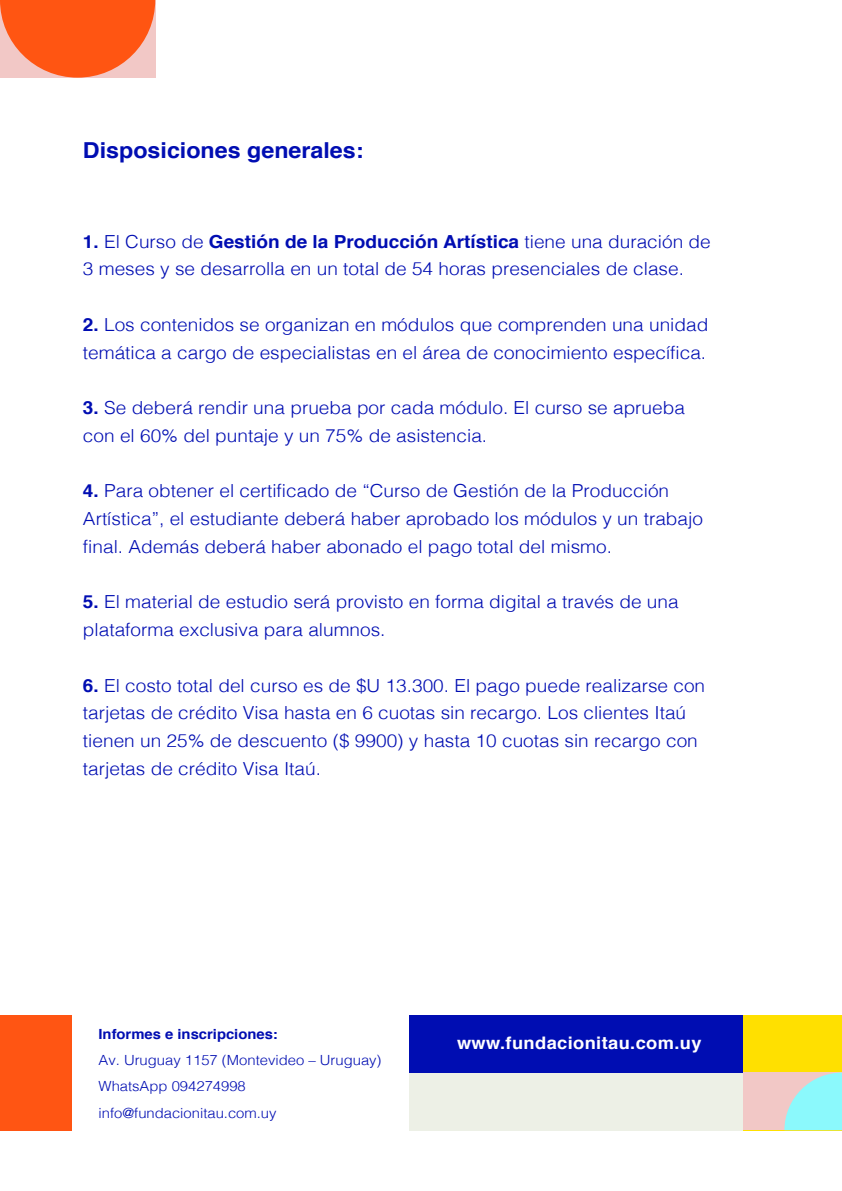
<style>
.page{position:relative;width:842px;height:1191px;background:#fff}
.page>*{position:absolute;margin:0;border:0;box-sizing:border-box;transform-origin:0 0}
.t1{font:700 22px "Helvetica";color:#000db2;scale:1.06 1}
.t2{font:300 18px/27.7px "Helvetica";color:#000db2;scale:1.06 1}
.t3{font:700 17.3px "Helvetica";letter-spacing:.02em;color:#fff;scale:1.06 1}
.t4{font:300 14px "Helvetica";color:#000db2;scale:1.06 1}
.t5{font:700 14px "Helvetica";color:#000db2;scale:1.06 1}
.s1{font-weight:700}
</style>
<div class="page">
<div style="left:409px;top:1015px;width:433px;height:115px;background:#edf0e6"></div>
<div style="left:409px;top:1015px;width:334px;height:57px;background:#000db2"></div>
<svg style="left:0;top:0;width:155px;height:78px;background:#fc6e39"></svg>
<div style="left:0;top:1015px;width:72px;height:115px;background:#ff5513"></div>
<div style="left:743px;top:1015px;width:99px;height:115px;background:#ffe000"></div>
<div style="left:743px;top:1072px;width:99px;height:58px;background:#f2c8c6"></div>
<svg style="left:784px;top:1072px;width:58px;height:58px"></svg>
<p class="t1" style="left:83px;top:132px;width:266px">Disposiciones generales:</p>
<p class="t2" style="left:83px;top:226px;width:594px"><span class="s1">1.</span> El Curso de <span class="s1">Gestión de la Producción Artística</span> tiene una duración de<br>3 meses y se desarrolla en un total de 54 horas presenciales de clase.</p>
<p class="t2" style="left:83px;top:309px;width:591px"><span class="s1">2.</span> Los contenidos se organizan en módulos que comprenden una unidad temática a cargo de especialistas en el área de conocimiento específica.</p>
<p class="t2" style="left:83px;top:392px;width:569px"><span class="s1">3.</span> Se deberá rendir una prueba por cada módulo. El curso se aprueba con el 60% del puntaje y un 75% de asistencia.</p>
<p class="t2" style="left:83px;top:476px;width:586px"><span class="s1">4.</span> Para obtener el certificado de “Curso de Gestión de la Producción<br>Artística”, el estudiante deberá haber aprobado los módulos y un trabajo final. Además deberá haber abonado el pago total del mismo.</p>
<p class="t2" style="left:83px;top:587px;width:563px"><span class="s1">5.</span> El material de estudio será provisto en forma digital a través de una plataforma exclusiva para alumnos.</p>
<p class="t2" style="left:83px;top:670px;width:588px"><span class="s1">6.</span> El costo total del curso es de $U 13.300. El pago puede realizarse con tarjetas de crédito Visa hasta en 6 cuotas sin recargo. Los clientes Itaú tienen un 25% de descuento ($ 9900) y hasta 10 cuotas sin recargo con tarjetas de crédito Visa Itaú.</p>
<p class="t5" style="left:98px;top:1022px;width:171px">Informes e inscripciones:</p>
<p class="t4" style="left:98px;top:1048px;width:269px">Av. Uruguay 1157 (Montevideo – Uruguay)</p>
<p class="t4" style="left:98px;top:1074px;width:140px">WhatsApp 094274998</p>
<p class="t4" style="left:98px;top:1100px;width:170px">info@fundacionitau.com.uy</p>
<p class="t3" style="left:457px;top:1029px;width:232px">www.fundacionitau.com.uy</p>
</div>
